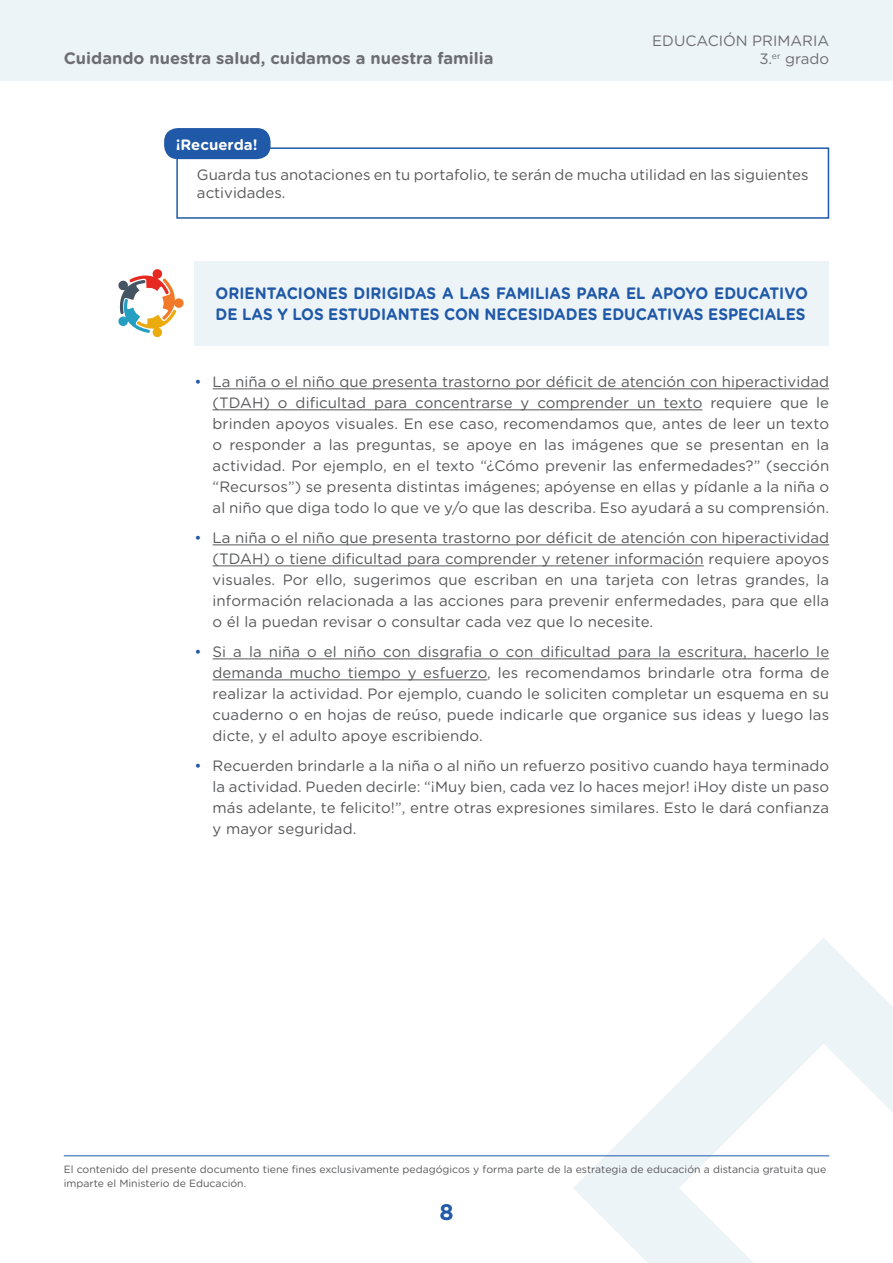
<style>
.page{position:relative;width:893px;height:1263px;background:#fff}
.page>*{position:absolute;margin:0;border:0;box-sizing:border-box;transform-origin:0 0}
.t1{font:700 22.5px "Gotham Rounded";color:#2059a8}
.t2{font:700 16.5px/21px "Gotham Rounded";color:#2059a8;scale:.92 1}
.t3{font:700 16.5px "Gotham Rounded";color:#6d6e71}
.t4{font:15px/21px "Gotham Rounded";letter-spacing:.005em;color:#57585a;text-align:justify}
.t5{font:15px/18px "Gotham Rounded";color:#6d6e71;text-align:right}
.t6{font:700 15px "Gotham Rounded";color:#fff}
.t7{font:10.5px/13.5px "Gotham Rounded";color:#57585a}
.s1{color:#2059a8}
</style>
<div class="page">
<svg style="left:520px;top:938px;width:373px;height:325px"></svg>
<div style="left:0;top:0;width:893px;height:81px;background:#edf4f8"></div>
<hr style="left:64px;top:1155px;width:765px;height:1px;background:#2059a8">
<hr style="left:213px;top:388px;width:616px;height:1px;background:#57585a">
<hr style="left:213px;top:409px;width:489px;height:1px;background:#57585a">
<hr style="left:213px;top:544px;width:616px;height:1px;background:#57585a">
<hr style="left:213px;top:565px;width:491px;height:1px;background:#57585a">
<hr style="left:213px;top:658px;width:616px;height:1px;background:#57585a">
<hr style="left:213px;top:679px;width:274px;height:1px;background:#57585a">
<div style="left:194px;top:261px;width:635px;height:84px;background:#edf4f8"></div>
<svg style="left:118px;top:269px;width:66px;height:69px"></svg>
<div style="left:176px;top:147px;width:653px;height:72px;border:2px solid #2059a8"></div>
<div style="left:164px;top:128px;width:107px;height:31px;background:#2059a8;border-radius:14px"></div>
<p class="t3" style="left:64px;top:49px;width:431px">Cuidando nuestra salud, cuidamos a nuestra familia</p>
<p class="t6" style="left:176px;top:136px;width:83px">¡Recuerda!</p>
<p class="t5" style="left:652px;top:31px;width:178px">EDUCACIÓN PRIMARIA<br>3.<sup>er</sup> grado</p>
<p class="t4" style="left:197px;top:166px;width:613px;line-height:18px">Guarda tus anotaciones en tu portafolio, te serán de mucha utilidad en las siguientes actividades.</p>
<p class="t2" style="left:216px;top:283px;width:645px">ORIENTACIONES DIRIGIDAS A LAS FAMILIAS PARA EL APOYO EDUCATIVO<br>DE LAS Y LOS ESTUDIANTES CON NECESIDADES EDUCATIVAS ESPECIALES</p>
<p class="t4" style="left:213px;top:371px;width:618px;text-indent:-18px"><span class="s1">•</span> La niña o el niño que presenta trastorno por déficit de atención con hiperactividad (TDAH) o dificultad para concentrarse y comprender un texto requiere que le brinden apoyos visuales. En ese caso, recomendamos que, antes de leer un texto o responder a las preguntas, se apoye en las imágenes que se presentan en la actividad. Por ejemplo, en el texto “¿Cómo prevenir las enfermedades?” (sección “Recursos”) se presenta distintas imágenes; apóyense en ellas y pídanle a la niña o al niño que diga todo lo que ve y/o que las describa. Eso ayudará a su comprensión.</p>
<p class="t4" style="left:213px;top:527px;width:618px;text-indent:-18px"><span class="s1">•</span> La niña o el niño que presenta trastorno por déficit de atención con hiperactividad (TDAH) o tiene dificultad para comprender y retener información requiere apoyos visuales. Por ello, sugerimos que escriban en una tarjeta con letras grandes, la información relacionada a las acciones para prevenir enfermedades, para que ella o él la puedan revisar o consultar cada vez que lo necesite.</p>
<p class="t4" style="left:213px;top:641px;width:618px;text-indent:-18px"><span class="s1">•</span> Si a la niña o el niño con disgrafia o con dificultad para la escritura, hacerlo le demanda mucho tiempo y esfuerzo, les recomendamos brindarle otra forma de realizar la actividad. Por ejemplo, cuando le soliciten completar un esquema en su cuaderno o en hojas de reúso, puede indicarle que organice sus ideas y luego las dicte, y el adulto apoye escribiendo.</p>
<p class="t4" style="left:213px;top:755px;width:618px;text-indent:-18px"><span class="s1">•</span> Recuerden brindarle a la niña o al niño un refuerzo positivo cuando haya terminado la actividad. Pueden decirle: “¡Muy bien, cada vez lo haces mejor! ¡Hoy diste un paso más adelante, te felicito!”, entre otras expresiones similares. Esto le dará confianza y mayor seguridad.</p>
<p class="t7" style="left:64px;top:1163px;width:764px">El contenido del presente documento tiene fines exclusivamente pedagógicos y forma parte de la estrategia de educación a distancia gratuita que imparte el Ministerio de Educación.</p>
<h1 class="t1" style="left:439px;top:1199px;width:16px">8</h1>
</div>
